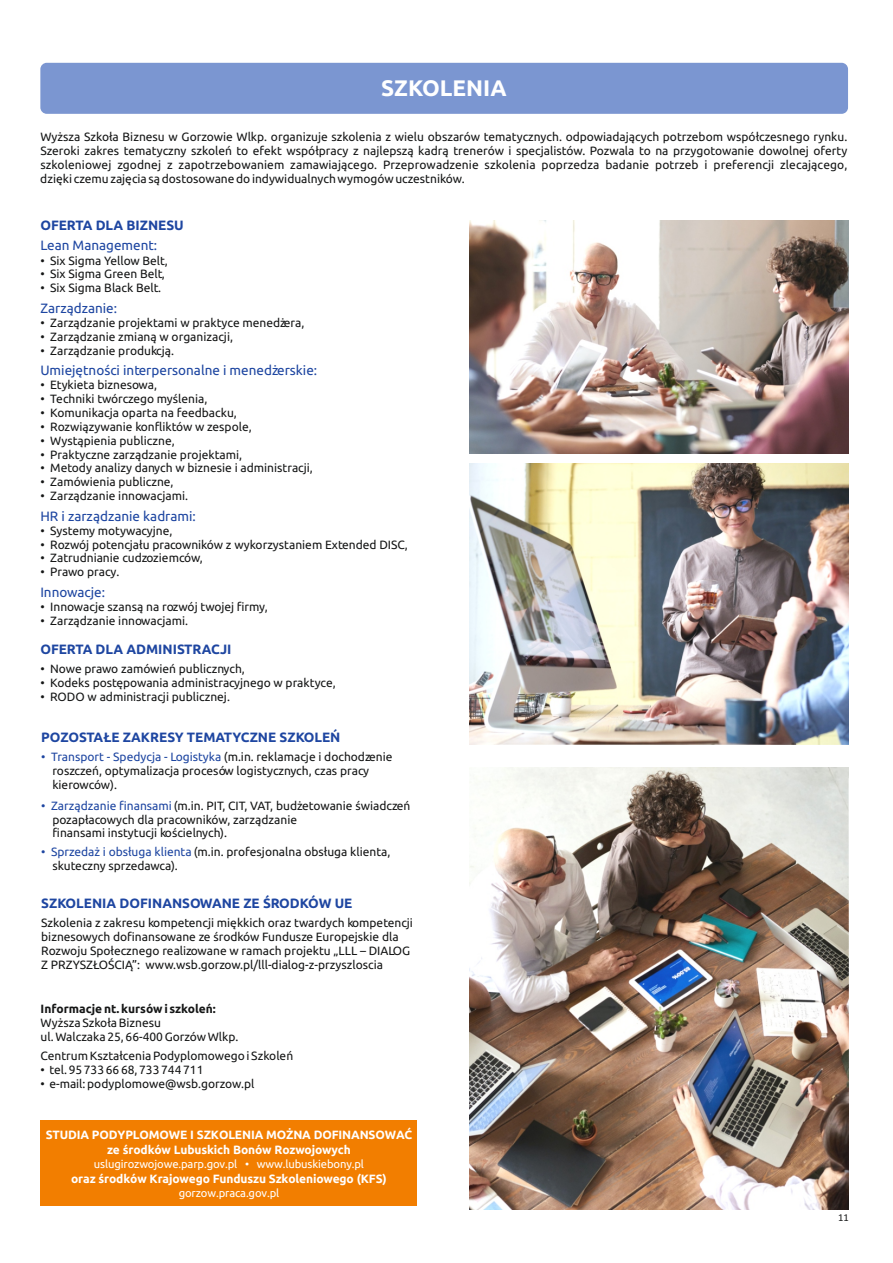
<style>
.page{position:relative;width:893px;height:1263px;background:#fff}
.page>*{position:absolute;margin:0;border:0;box-sizing:border-box;transform-origin:0 0}
.t1{font:700 22.5px "Ubuntu";color:#fff}
.t2{font:700 13.5px "Ubuntu";color:#1e46a1}
.t3{font:13.5px "Ubuntu";color:#1e46a1}
.t4{font:12px/13.8px "Ubuntu";color:#151616}
.t5{font:700 12px/14.9px "Ubuntu";letter-spacing:-.01em;color:#fff;text-align:center}
.t6{font:700 12px "Ubuntu";color:#151616}
.t7{font:11.25px "Ubuntu";letter-spacing:-.01em;color:#fff}
.t8{font:10.5px "Calibri";color:#151616}
.s1{color:#1e46a1}
</style>
<div class="page">
<div style="left:40px;top:63px;width:808px;height:51px;background:#7b96d1;border-radius:6px"></div>
<img style="left:469px;top:767px;width:379px;height:443px">
<img style="left:469px;top:463px;width:379px;height:281px">
<img style="left:470px;top:220px;width:378px;height:233px">
<div style="left:41px;top:1120px;width:376px;height:86px;background:#f27e00"></div>
<h1 class="t1" style="left:381px;top:79px;width:127px">SZKOLENIA</h1>
<p class="t4" style="left:40px;top:131px;width:808px;text-align:justify">Wyższa Szkoła Biznesu w Gorzowie Wlkp. organizuje szkolenia z wielu obszarów tematycznych. odpowiadających potrzebom współczesnego rynku.<br>Szeroki zakres tematyczny szkoleń to efekt współpracy z najlepszą kadrą trenerów i specjalistów. Pozwala to na przygotowanie dowolnej oferty szkoleniowej zgodnej z zapotrzebowaniem zamawiającego. Przeprowadzenie szkolenia poprzedza badanie potrzeb i preferencji zlecającego, dzięki czemu zajęcia są dostosowane do indywidualnych wymogów uczestników.</p>
<p class="t2" style="left:40px;top:219px;width:145px">OFERTA DLA BIZNESU</p>
<p class="t3" style="left:40px;top:240px;width:118px">Lean Management:</p>
<p class="t4" style="left:40px;top:254px;width:129px">• Six Sigma Yellow Belt,</p>
<p class="t4" style="left:40px;top:268px;width:126px">• Six Sigma Green Belt,</p>
<p class="t4" style="left:40px;top:282px;width:122px">• Six Sigma Black Belt.</p>
<p class="t3" style="left:40px;top:302px;width:78px">Zarządzanie:</p>
<p class="t4" style="left:40px;top:316px;width:266px">• Zarządzanie projektami w praktyce menedżera,</p>
<p class="t4" style="left:40px;top:330px;width:194px">• Zarządzanie zmianą w organizacji,</p>
<p class="t4" style="left:40px;top:344px;width:135px">• Zarządzanie produkcją.</p>
<p class="t3" style="left:40px;top:365px;width:278px">Umiejętności interpersonalne i menedżerskie:</p>
<p class="t4" style="left:40px;top:379px;width:118px">• Etykieta biznesowa,</p>
<p class="t4" style="left:40px;top:393px;width:169px">• Techniki twórczego myślenia,</p>
<p class="t4" style="left:40px;top:406px;width:198px">• Komunikacja oparta na feedbacku,</p>
<p class="t4" style="left:40px;top:420px;width:213px">• Rozwiązywanie konfliktów w zespole,</p>
<p class="t4" style="left:40px;top:434px;width:136px">• Wystąpienia publiczne,</p>
<p class="t4" style="left:40px;top:448px;width:203px">• Praktyczne zarządzanie projektami,</p>
<p class="t4" style="left:40px;top:462px;width:274px">• Metody analizy danych w biznesie i administracji,</p>
<p class="t4" style="left:40px;top:476px;width:135px">• Zamówienia publiczne,</p>
<p class="t4" style="left:40px;top:490px;width:149px">• Zarządzanie innowacjami.</p>
<p class="t3" style="left:40px;top:510px;width:157px">HR i zarządzanie kadrami:</p>
<p class="t4" style="left:40px;top:524px;width:134px">• Systemy motywacyjne,</p>
<p class="t4" style="left:40px;top:538px;width:369px">• Rozwój potencjału pracowników z wykorzystaniem Extended DISC,</p>
<p class="t4" style="left:40px;top:552px;width:164px">• Zatrudnianie cudzoziemców,</p>
<p class="t4" style="left:40px;top:566px;width:81px">• Prawo pracy.</p>
<p class="t3" style="left:40px;top:586px;width:66px">Innowacje:</p>
<p class="t4" style="left:40px;top:600px;width:229px">• Innowacje szansą na rozwój twojej firmy,</p>
<p class="t4" style="left:40px;top:614px;width:149px">• Zarządzanie innowacjami.</p>
<p class="t2" style="left:40px;top:643px;width:193px">OFERTA DLA ADMINISTRACJI</p>
<p class="t4" style="left:40px;top:663px;width:206px">• Nowe prawo zamówień publicznych,</p>
<p class="t4" style="left:40px;top:677px;width:297px">• Kodeks postępowania administracyjnego w praktyce,</p>
<p class="t4" style="left:40px;top:691px;width:191px">• RODO w administracji publicznej.</p>
<p class="t2" style="left:41px;top:731px;width:301px">POZOSTAŁE ZAKRESY TEMATYCZNE SZKOLEŃ</p>
<p class="t4" style="left:52px;top:751px;width:342px;text-indent:-11px"><span class="s1">• Transport - Spedycja - Logistyka</span> (m.in. reklamacje i dochodzenie roszczeń, optymalizacja procesów logistycznych, czas pracy kierowców).</p>
<p class="t4" style="left:52px;top:799px;width:360px;text-indent:-11px"><span class="s1">• Zarządzanie finansami</span> (m.in. PIT, CIT, VAT, budżetowanie świadczeń pozapłacowych dla pracowników, zarządzanie<br>finansami instytucji kościelnych).</p>
<p class="t4" style="left:52px;top:846px;width:340px;text-indent:-11px"><span class="s1">• Sprzedaż i obsługa klienta</span> (m.in. profesjonalna obsługa klienta, skuteczny sprzedawca).</p>
<p class="t2" style="left:41px;top:897px;width:313px">SZKOLENIA DOFINANSOWANE ZE ŚRODKÓW UE</p>
<p class="t4" style="left:41px;top:916px;width:373px">Szkolenia z zakresu kompetencji miękkich oraz twardych kompetencji biznesowych dofinansowane ze środków Fundusze Europejskie dla Rozwoju Społecznego realizowane w ramach projektu „LLL – DIALOG Z PRZYSZŁOŚCIĄ”: www.wsb.gorzow.pl/lll-dialog-z-przyszloscia</p>
<p class="t6" style="left:41px;top:1004px;width:177px">Informacje nt. kursów i szkoleń:</p>
<p class="t4" style="left:41px;top:1017px;width:199px">Wyższa Szkoła Biznesu<br>ul. Walczaka 25, 66-400 Gorzów Wlkp.</p>
<p class="t4" style="left:41px;top:1050px;width:254px">Centrum Kształcenia Podyplomowego i Szkoleń</p>
<p class="t4" style="left:41px;top:1063px;width:164px">• tel. 95 733 66 68, 733 744 711</p>
<p class="t4" style="left:41px;top:1077px;width:215px">• e-mail: podyplomowe@wsb.gorzow.pl</p>
<p class="t5" style="left:46px;top:1128px;width:368px">STUDIA PODYPLOMOWE I SZKOLENIA MOŻNA DOFINANSOWAĆ ze środków Lubuskich Bonów Rozwojowych</p>
<p class="t7" style="left:94px;top:1159px;width:272px">uslugirozwojowe.parp.gov.pl • www.lubuskiebony.pl</p>
<p class="t5" style="left:71px;top:1172px;width:317px">oraz środków Krajowego Funduszu Szkoleniowego (KFS)</p>
<p class="t7" style="left:179px;top:1188px;width:102px">gorzow.praca.gov.pl</p>
<p class="t8" style="left:838px;top:1213px;width:12px">11</p>
</div>
